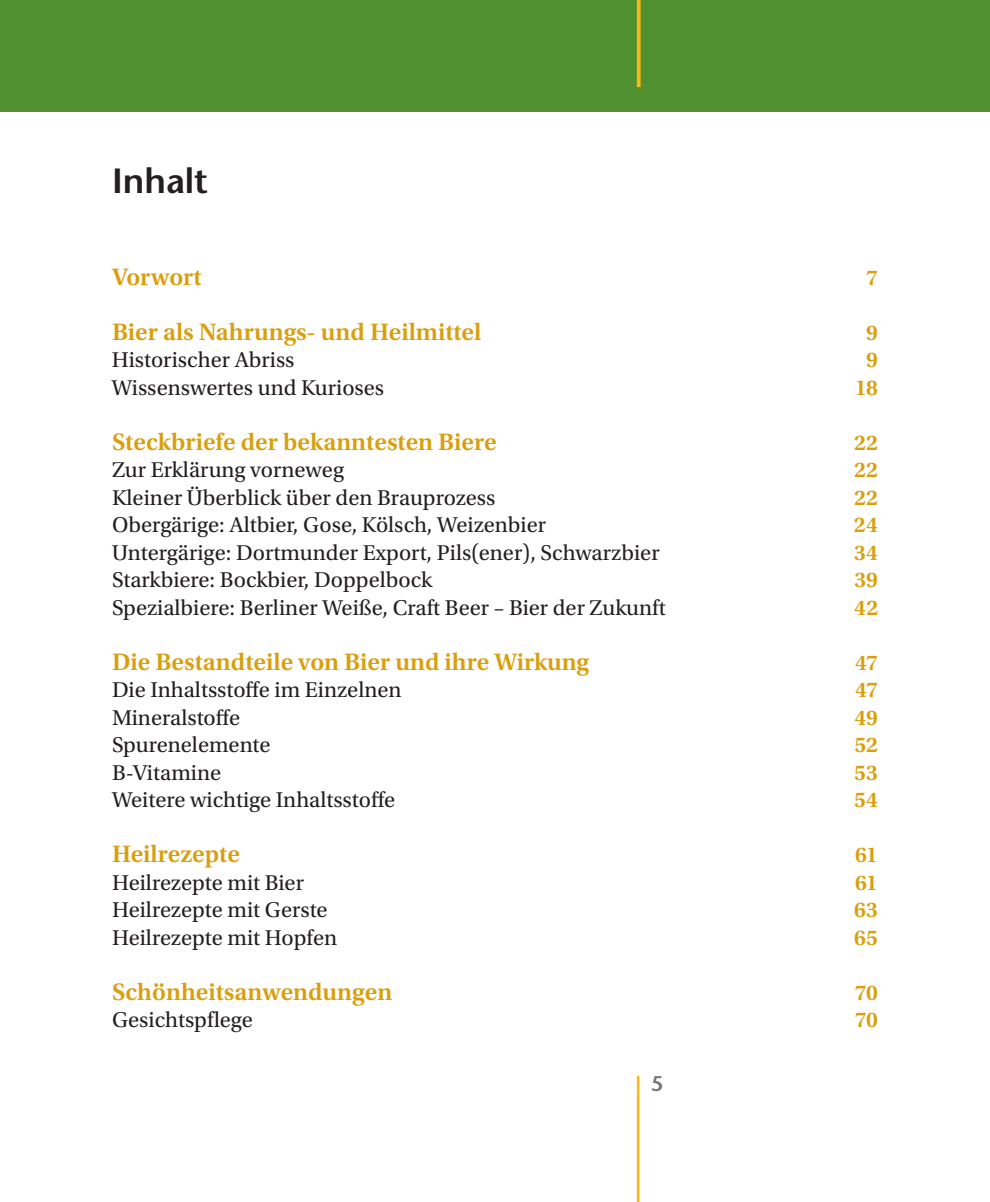
<style>
.page{position:relative;width:990px;height:1202px;background:#fff}
.page>*{position:absolute;margin:0;border:0;box-sizing:border-box;transform-origin:0 0}
.t1{font:600 35px "Stone Sans Std";color:#231f20}
.t2{font:600 25px "Utopia Std";color:#da9f0f}
.t3{font:22.5px "Utopia Std";color:#231f20}
.t4{font:600 22.5px "Utopia Std";letter-spacing:.01em;color:#da9f0f}
.t5{font:600 21.25px "Stone Sans Std";color:#757679}
</style>
<div class="page">
<div style="left:0;top:0;width:989px;height:112px;background:#509030"></div>
<svg style="left:636px;top:0;width:4px;height:87px"></svg>
<hr style="left:636px;top:1076px;width:3px;height:126px;background:#fcb814">
<h1 class="t1" style="left:112px;top:160px;width:97px">Inhalt</h1>
<p class="t2" style="left:112px;top:263px;width:91px">Vorwort</p>
<p class="t4" style="left:866px;top:265px;width:13px">7</p>
<p class="t2" style="left:112px;top:318px;width:371px">Bier als Nahrungs- und Heilmittel</p>
<p class="t4" style="left:866px;top:320px;width:13px">9</p>
<p class="t3" style="left:112px;top:348px;width:184px">Historischer Abriss</p>
<p class="t4" style="left:866px;top:347px;width:13px">9</p>
<p class="t3" style="left:112px;top:375px;width:273px">Wissenswertes und Kurioses</p>
<p class="t4" style="left:854px;top:375px;width:24px">18</p>
<p class="t2" style="left:112px;top:428px;width:386px">Steckbriefe der bekanntesten Biere</p>
<p class="t4" style="left:854px;top:430px;width:25px">22</p>
<p class="t3" style="left:112px;top:458px;width:233px">Zur Erklärung vorneweg</p>
<p class="t4" style="left:854px;top:457px;width:25px">22</p>
<p class="t3" style="left:112px;top:485px;width:385px">Kleiner Überblick über den Brauprozess</p>
<p class="t4" style="left:854px;top:485px;width:25px">22</p>
<p class="t3" style="left:112px;top:513px;width:435px">Obergärige: Altbier, Gose, Kölsch, Weizenbier</p>
<p class="t4" style="left:853px;top:512px;width:26px">24</p>
<p class="t3" style="left:112px;top:540px;width:549px">Untergärige: Dortmunder Export, Pils(ener), Schwarzbier</p>
<p class="t4" style="left:853px;top:540px;width:25px">34</p>
<p class="t3" style="left:112px;top:568px;width:322px">Starkbiere: Bockbier, Doppelbock</p>
<p class="t4" style="left:854px;top:567px;width:25px">39</p>
<p class="t3" style="left:112px;top:595px;width:555px">Spezialbiere: Berliner Weiße, Craft Beer – Bier der Zukunft</p>
<p class="t4" style="left:854px;top:595px;width:25px">42</p>
<p class="t2" style="left:112px;top:648px;width:478px">Die Bestandteile von Bier und ihre Wirkung</p>
<p class="t4" style="left:854px;top:650px;width:24px">47</p>
<p class="t3" style="left:112px;top:678px;width:291px">Die Inhaltsstofe im Einzelnen</p>
<p class="t4" style="left:854px;top:677px;width:24px">47</p>
<p class="t3" style="left:112px;top:705px;width:130px">Mineralstofe</p>
<p class="t4" style="left:854px;top:705px;width:25px">49</p>
<p class="t3" style="left:112px;top:733px;width:160px">Spurenelemente</p>
<p class="t4" style="left:854px;top:732px;width:25px">52</p>
<p class="t3" style="left:112px;top:760px;width:111px">B-Vitamine</p>
<p class="t4" style="left:854px;top:760px;width:25px">53</p>
<p class="t3" style="left:112px;top:788px;width:285px">Weitere wichtige Inhaltsstofe</p>
<p class="t4" style="left:853px;top:787px;width:25px">54</p>
<p class="t2" style="left:112px;top:840px;width:129px">Heilrezepte</p>
<p class="t4" style="left:854px;top:842px;width:24px">61</p>
<p class="t3" style="left:112px;top:870px;width:193px">Heilrezepte mit Bier</p>
<p class="t4" style="left:854px;top:870px;width:24px">61</p>
<p class="t3" style="left:112px;top:898px;width:217px">Heilrezepte mit Gerste</p>
<p class="t4" style="left:853px;top:897px;width:25px">63</p>
<p class="t3" style="left:112px;top:925px;width:227px">Heilrezepte mit Hopfen</p>
<p class="t4" style="left:854px;top:925px;width:25px">65</p>
<p class="t2" style="left:112px;top:978px;width:282px">Schönheitsanwendungen</p>
<p class="t4" style="left:854px;top:980px;width:25px">70</p>
<p class="t3" style="left:112px;top:1008px;width:142px">Gesichtspflege</p>
<p class="t4" style="left:854px;top:1007px;width:25px">70</p>
<p class="t5" style="left:650px;top:1071px;width:14px">5</p>
</div>
